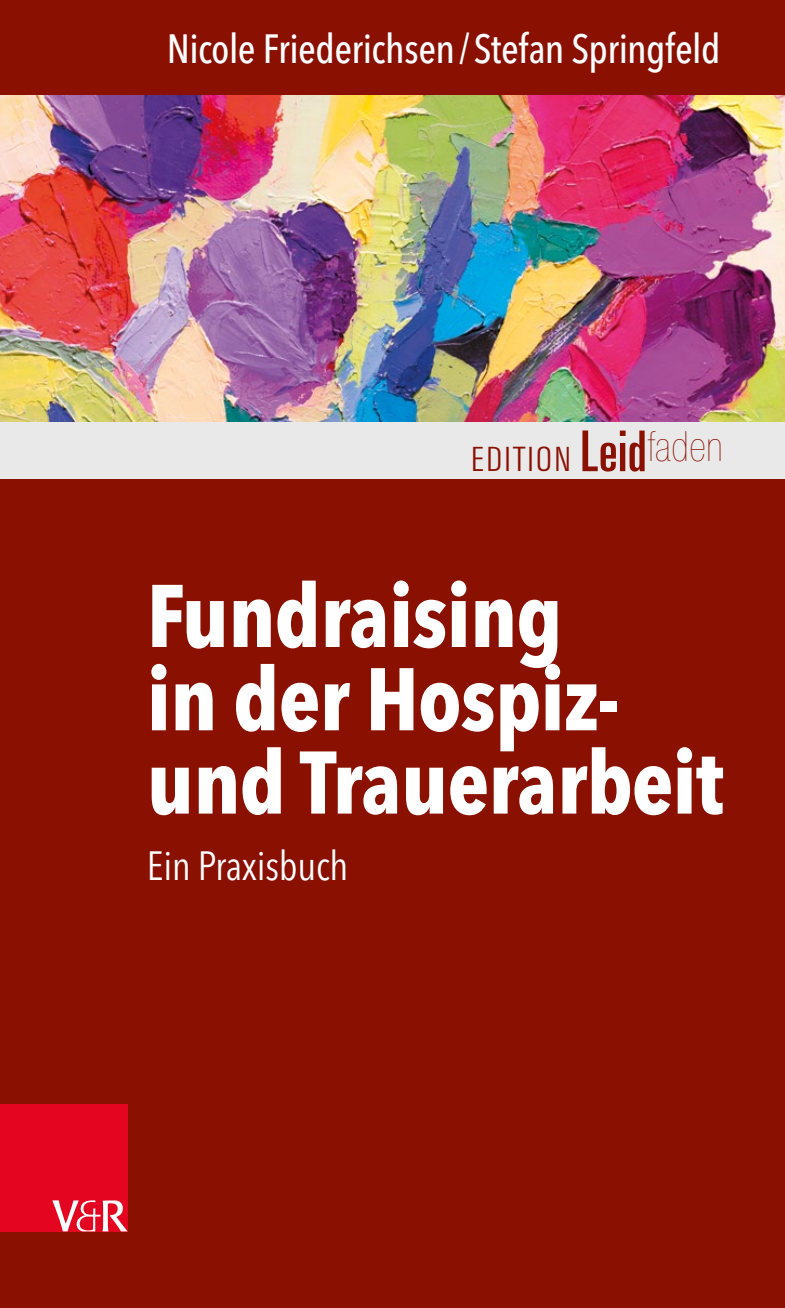
<style>
.page{position:relative;width:785px;height:1308px;background:#fff}
.page>*{position:absolute;margin:0;border:0;box-sizing:border-box;transform-origin:0 0}
.U1-Haupttitel{font:700 condensed 87.75px/83.2px "Avenir Next LT Pro";letter-spacing:-.01em;color:#fff}
.U1-Autor{font:500 condensed 40.5px "Avenir Next LT Pro";letter-spacing:-.015em;color:#fff}
.U1-Untertitel{font:condensed 40.5px "Avenir Next LT Pro";letter-spacing:-.01em;color:#fff}
.U1-Reihe{font:300 34.43px "Univers Condensed BQ";letter-spacing:.07em;color:#8a1002}
.s1{font-family:"Univers Ultra Condensed BQ";font-weight:400;font-size:58.05px}
</style>
<div class="page">
<div style="left:0;top:0;width:784px;height:1307px;background:#8a1002"></div>
<div style="left:0;top:421px;width:784px;height:57px;background:#e9e9e9"></div>
<img style="left:0;top:96px;width:784px;height:325px">
<div style="left:0;top:1103px;width:128px;height:128px;background:#e40521"></div>
<svg style="left:52px;top:1200px;width:75px;height:31px"></svg>
<p class="U1-Autor" style="left:167px;top:24px;width:555px">Nicole Friederichsen/Stefan Springfeld</p>
<p class="U1-Reihe" style="left:471px;top:440px;width:253px">EDITION <span class="s1">Leid</span><sup>faden</sup></p>
<p class="U1-Haupttitel" style="left:147px;top:574px;width:578px">Fundraising<br>in der Hospiz&shy;und Trauerarbeit</p>
<p class="U1-Untertitel" style="left:147px;top:841px;width:203px">Ein Praxisbuch</p>
</div>
